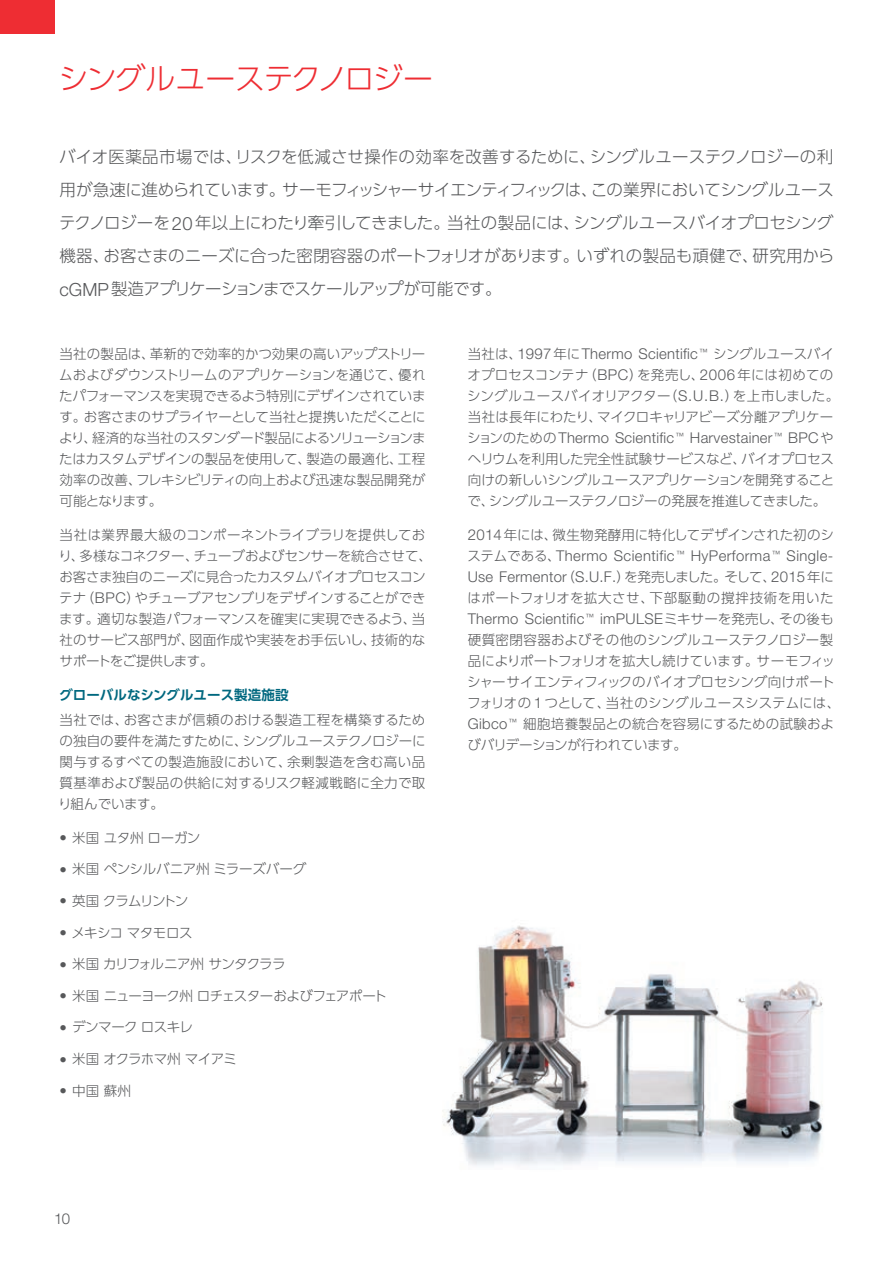
<style>
.page{position:relative;width:893px;height:1263px;background:#fff}
.page>*{position:absolute;margin:0;border:0;box-sizing:border-box;transform-origin:0 0}
.t1{font:30px "UD Shin Go Pro Light 90 pv RKSJ H";letter-spacing:-.05em;color:#ee2d33}
.t2{font:16.5px/33px "UD Shin Go Pro Light 90 pv RKSJ H";letter-spacing:-.02em;color:#57585a;text-align:justify}
.t3{font:300 15px "Helvetica Neue LTW1 G";color:#57585a}
.t4{font:300 14.85px/21px "Helvetica Neue LTW1 G";letter-spacing:.02em;color:#57585a}
.t5{font:13.5px/21px "UD Shin Go Pro Light 90 pv RKSJ H";letter-spacing:-.01em;color:#57585a;text-align:justify}
.t6{font:13.5px "UD Shin Go Pro Light 90 pv RKSJ H";letter-spacing:-.045em;color:#57585a}
.t7{font:13.5px "UD Shin Go Pro Light 90 pv RKSJ H";letter-spacing:.04em;color:#57585a}
.t8{font:13.5px "UD Shin Go Pro Light 90 pv RKSJ H";letter-spacing:-.055em;color:#57585a}
.t9{font:13.5px "UD Shin Go Pro Light 90 pv RKSJ H";letter-spacing:-.035em;color:#57585a}
.t10{font:13.5px "UD Shin Go Pro De Bold 90 pv RKSJ H";letter-spacing:.005em;color:#00687f}
.t11{font:13.5px "UD Shin Go Pro Light 90 pv RKSJ H";letter-spacing:-.09em;color:#57585a}
.s1{font-family:"Helvetica Neue LTW1 G";font-weight:300;font-size:18.3px}
.s2{font-family:"Helvetica Neue LTW1 G";font-weight:300;font-size:18.15px}
.s3{font-family:"Helvetica Neue LTW1 G";font-weight:300;font-size:14.85px}
.s4{font-family:"UD Shin Go Pro Light 90 pv RKSJ H";font-weight:400;font-size:13.5px}
.s5{font-size:15px}
.s6{font-family:"Helvetica Neue LTW1 G";font-weight:300;font-size:15px}
</style>
<div class="page">
<img style="left:442px;top:925px;width:381px;height:241px">
<div style="left:0;top:0;width:55px;height:34px;background:#ee2d33"></div>
<h1 class="t1" style="left:58px;top:68px;width:376px">シングルユーステクノロジー</h1>
<p class="t2" style="left:59px;top:143px;width:777px">バイオ医薬品市場では、リスクを低減させ操作の効率を改善するために、シングルユーステクノロジーの利用が急速に進められています。サーモフィッシャーサイエンティフィックは、この業界においてシングルユーステクノロジーを<span class="s1">20</span> 年以上にわたり牽引してきました。当社の製品には、シングルユースバイオプロセシング機器、お客さまのニーズに合った密閉容器のポートフォリオがあります。いずれの製品も頑健で、研究用から<span class="s2">cGMP</span>製造アプリケーションまでスケールアップが可能です。</p>
<p class="t5" style="left:59px;top:345px;width:368px">当社の製品は、革新的で効率的かつ効果の高いアップストリームおよびダウンストリームのアプリケーションを通じて、優れたパフォーマンスを実現できるよう特別にデザインされています。お客さまのサプライヤーとして当社と提携いただくことにより、経済的な当社のスタンダード製品によるソリューションまたはカスタムデザインの製品を使用して、製造の最適化、工程効率の改善、フレキシビリティの向上および迅速な製品開発が可能となります。</p>
<p class="t5" style="left:58px;top:526px;width:375px;text-align:left">当社は業界最大級のコンポーネントライブラリを提供しており、多様なコネクター、チューブおよびセンサーを統合させて、お客さま独自のニーズに見合ったカスタムバイオプロセスコンテナ（<span class="s3">BPC</span>）やチューブアセンブリをデザインすることができます。適切な製造パフォーマンスを確実に実現できるよう、当社のサービス部門が、図面作成や実装をお手伝いし、技術的なサポートをご提供します。</p>
<p class="t10" style="left:59px;top:689px;width:231px">グローバルなシングルユース製造施設</p>
<p class="t5" style="left:58px;top:711px;width:369px">当社では、お客さまが信頼のおける製造工程を構築するための独自の要件を満たすために、シングルユーステクノロジーに関与するすべての製造施設において、余剰製造を含む高い品質基準および製品の供給に対するリスク軽減戦略に全力で取り組んでいます。</p>
<p class="t5" style="left:60px;top:829px;width:142px"><span class="s3">•</span> 米国ユタ州ローガン</p>
<p class="t5" style="left:60px;top:860px;width:248px"><span class="s3">•</span> 米国ペンシルバニア州ミラーズバーグ</p>
<p class="t11" style="left:60px;top:896px;width:130px"><span class="s3">•</span> 英国クラムリントン</p>
<p class="t9" style="left:60px;top:927px;width:135px"><span class="s3">•</span> メキシコマタモロス</p>
<p class="t6" style="left:60px;top:959px;width:228px"><span class="s3">•</span> 米国カリフォルニア州サンタクララ</p>
<p class="t8" style="left:60px;top:991px;width:329px"><span class="s3">•</span> 米国ニューヨーク州ロチェスターおよびフェアポート</p>
<p class="t9" style="left:60px;top:1022px;width:135px"><span class="s3">•</span> デンマークロスキレ</p>
<p class="t6" style="left:60px;top:1054px;width:179px"><span class="s3">•</span> 米国オクラホマ州マイアミ</p>
<p class="t5" style="left:60px;top:1082px;width:73px"><span class="s3">•</span> 中国蘇州</p>
<p class="t4" style="left:468px;top:345px;width:368px"><span class="s4">当社は、</span><span class="s5">1997</span><span class="s4">年に</span>Thermo Scientific<sup>™</sup> <span class="s4">シングルユースバイ</span></p>
<p class="t5" style="left:467px;top:366px;width:374px;text-align:left">オプロセスコンテナ（<span class="s3">BPC</span>）を発売し、<span class="s6">2006</span> 年には初めてのシングルユースバイオリアクター（<span class="s3">S.U.B.</span>）を上市しました。当社は長年にわたり、マイクロキャリアビーズ分離アプリケー</p>
<p class="t4" style="left:467px;top:429px;width:368px"><span class="s4">ションのための</span>Thermo Scientific<sup>™</sup> Harvestainer<sup>™</sup> BPC<span class="s4">や</span></p>
<p class="t5" style="left:467px;top:450px;width:368px">ヘリウムを利用した完全性試験サービスなど、バイオプロセス向けの新しいシングルユースアプリケーションを開発することで、シングルユーステクノロジーの発展を推進してきました。</p>
<p class="t5" style="left:468px;top:526px;width:368px"><span class="s6">2014</span>年には、微生物発酵用に特化してデザインされた初のシ</p>
<p class="t4" style="left:467px;top:547px;width:368px"><span class="s4">ステムである、</span>Thermo Scientific<sup>™</sup> HyPerforma<sup>™</sup> Single-<br>Use Fermentor<span class="s4">（</span>S.U.F.<span class="s4">）を発売しました。そして、</span><span class="s5">2015</span><span class="s4">年に</span></p>
<p class="t7" style="left:467px;top:593px;width:368px">はポートフォリオを拡大させ、下部駆動の撹拌技術を用いた</p>
<p class="t4" style="left:468px;top:610px;width:367px">Thermo Scientific<sup>™</sup> imPULSE<span class="s4">ミキサーを発売し、その後も</span></p>
<p class="t5" style="left:467px;top:631px;width:375px;text-align:left">硬質密閉容器およびその他のシングルユーステクノロジー製品によりポートフォリオを拡大し続けています。サーモフィッシャーサイエンティフィックのバイオプロセシング向けポートフォリオの <span class="s6">1</span> つとして、当社のシングルユースシステムには、<br><span class="s3">Gibco</span><sup>™</sup> 細胞培養製品との統合を容易にするための試験およびバリデーションが行われています。</p>
<p class="t3" style="left:54px;top:1213px;width:18px">10</p>
</div>
